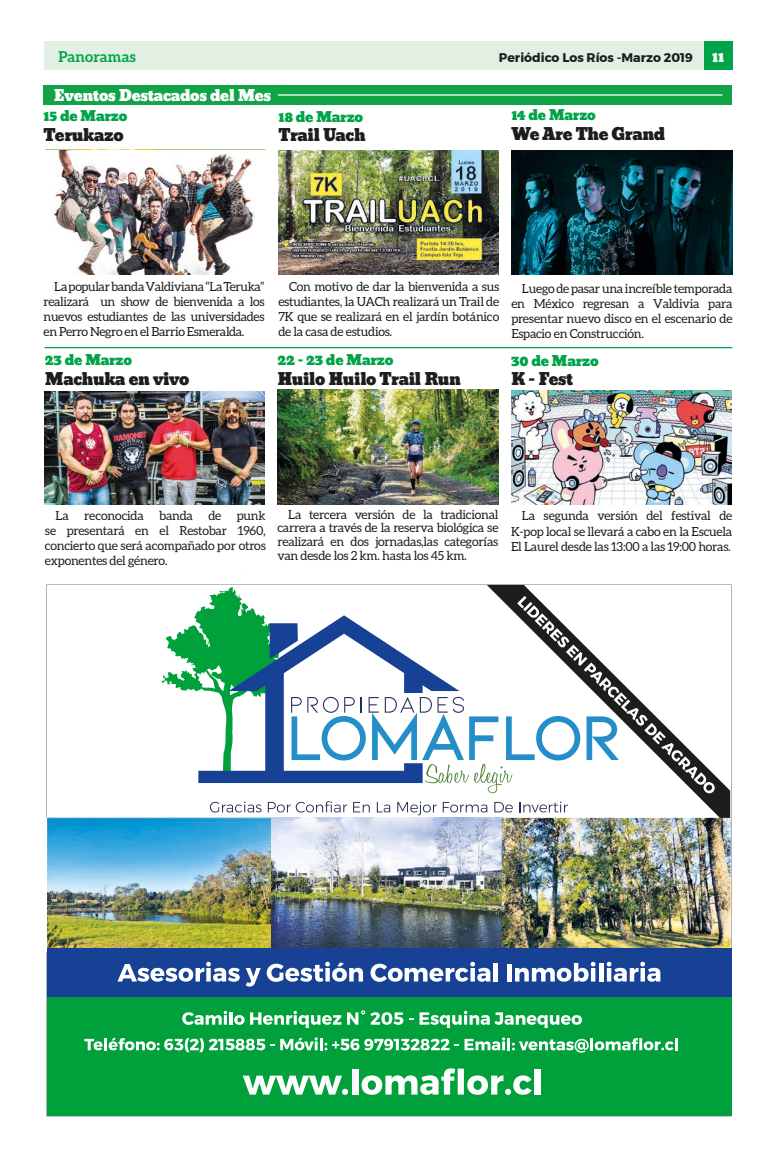
<style>
.page{position:relative;width:775px;height:1159px;background:#fff}
.page>*{position:absolute;margin:0;border:0;box-sizing:border-box;transform-origin:0 0}
.t1{font:16.25px "Bevan";letter-spacing:-.02em;color:#1d1d1b}
.t2{font:15px "Bevan";letter-spacing:-.02em;color:#fff}
.t3{font:700 15px "Aleo";letter-spacing:.01em;color:#00a448}
.t4{font:13.75px "Bevan";letter-spacing:-.02em;color:#00a448}
.t5{font:13.75px "Bevan";color:#fff}
.t6{font:12.5px/15px "Aleo";letter-spacing:-.02em;color:#1d1d1b;text-align:justify}
.t7{font:700 12.5px "Montserrat";color:#1d1d1b}
</style>
<div class="page">
<div style="left:44px;top:42px;width:688px;height:28px;background:#e2efe3"></div>
<div style="left:703px;top:42px;width:29px;height:28px;background:#00a448"></div>
<div style="left:43px;top:85px;width:688px;height:20px;background:#11a447"></div>
<hr style="left:45px;top:347px;width:687px;height:1px;background:#00a448">
<img style="left:278px;top:389px;width:220px;height:116px">
<img style="left:511px;top:390px;width:220px;height:115px">
<hr style="left:278px;top:94px;width:444px;height:2px;background:#fff">
<svg style="left:46px;top:584px;width:685px;height:532px"></svg>
<svg style="left:486px;top:585px;width:243px;height:232px"></svg>
<img style="left:47px;top:817px;width:683px;height:131px">
<svg style="left:719px;top:818px;width:10px;height:10px"></svg>
<div style="left:47px;top:956px;width:684px;height:159px;background:#00a13b"></div>
<div style="left:47px;top:948px;width:684px;height:49px;background:#164194"></div>
<svg style="left:156px;top:587px;width:558px;height:206px"></svg>
<svg style="left:198px;top:615px;width:261px;height:168px"></svg>
<svg style="left:117px;top:961px;width:122px;height:20px"></svg>
<svg style="left:245px;top:961px;width:118px;height:25px"></svg>
<svg style="left:370px;top:961px;width:120px;height:21px"></svg>
<hr style="left:493px;top:963px;width:4px;height:18px;background:#fff">
<hr style="left:507px;top:964px;width:4px;height:17px;background:#fff">
<svg style="left:515px;top:961px;width:80px;height:20px"></svg>
<div style="left:598px;top:963px;width:5px;height:18px;background:#fff"></div>
<svg style="left:606px;top:961px;width:54px;height:20px"></svg>
<svg style="left:182px;top:1011px;width:62px;height:14px"></svg>
<svg style="left:250px;top:1011px;width:91px;height:17px"></svg>
<svg style="left:347px;top:1010px;width:66px;height:15px"></svg>
<svg style="left:419px;top:1011px;width:162px;height:17px"></svg>
<svg style="left:84px;top:1037px;width:190px;height:15px"></svg>
<svg style="left:280px;top:1037px;width:178px;height:13px"></svg>
<svg style="left:464px;top:1037px;width:213px;height:15px"></svg>
<svg style="left:243px;top:1075px;width:105px;height:20px"></svg>
<div style="left:352px;top:1068px;width:6px;height:26px;background:#fff"></div>
<svg style="left:361px;top:1068px;width:170px;height:27px"></svg>
<div style="left:534px;top:1068px;width:6px;height:26px;background:#fff"></div>
<svg style="left:210px;top:801px;width:51px;height:11px"></svg>
<svg style="left:268px;top:801px;width:79px;height:11px"></svg>
<svg style="left:353px;top:802px;width:16px;height:10px"></svg>
<svg style="left:376px;top:802px;width:14px;height:10px"></svg>
<svg style="left:397px;top:801px;width:39px;height:14px"></svg>
<svg style="left:442px;top:802px;width:45px;height:10px"></svg>
<svg style="left:494px;top:802px;width:18px;height:10px"></svg>
<svg style="left:519px;top:801px;width:48px;height:11px"></svg>
<img style="left:53px;top:150px;width:201px;height:124px">
<img style="left:278px;top:150px;width:220px;height:124px">
<img style="left:511px;top:150px;width:221px;height:124px">
<img style="left:44px;top:391px;width:220px;height:114px">
<p class="t3" style="left:58px;top:47px;width:79px">Panoramas</p>
<p class="t2" style="left:54px;top:83px;width:219px">Eventos Destacados del Mes</p>
<p class="t7" style="left:498px;top:47px;width:196px">Periódico Los Ríos -Marzo 2019</p>
<p class="t5" style="left:711px;top:46px;width:14px">11</p>
<p class="t4" style="left:44px;top:105px;width:85px">15 de Marzo</p>
<h1 class="t1" style="left:44px;top:122px;width:81px">Terukazo</h1>
<p class="t4" style="left:278px;top:106px;width:86px">18 de Marzo</p>
<h1 class="t1" style="left:278px;top:122px;width:89px">Trail Uach</h1>
<p class="t4" style="left:511px;top:104px;width:86px">14 de Marzo</p>
<h1 class="t1" style="left:511px;top:121px;width:155px">We Are The Grand</h1>
<p class="t6" style="left:44px;top:279px;width:222px;text-indent:11px">La popular banda Valdiviana “La Teruka” realizará un show de bienvenida a los nuevos estudiantes de las universidades en Perro Negro en el Barrio Esmeralda.</p>
<p class="t4" style="left:45px;top:349px;width:89px">23 de Marzo</p>
<h1 class="t1" style="left:45px;top:365px;width:146px">Machuka en vivo</h1>
<p class="t6" style="left:278px;top:279px;width:222px;text-indent:11px">Con motivo de dar la bienvenida a sus estudiantes, la UACh realizará un Trail de 7K que se realizará en el jardín botánico de la casa de estudios.</p>
<p class="t4" style="left:277px;top:349px;width:117px">22 - 23 de Marzo</p>
<h1 class="t1" style="left:277px;top:366px;width:185px">Huilo Huilo Trail Run</h1>
<p class="t6" style="left:511px;top:281px;width:222px;text-indent:11px">Luego de pasar una increíble temporada en México regresan a Valdivia para presentar nuevo disco en el escenario de Espacio en Construcción.</p>
<p class="t4" style="left:511px;top:350px;width:89px">30 de Marzo</p>
<h1 class="t1" style="left:511px;top:366px;width:63px">K - Fest</h1>
<p class="t6" style="left:45px;top:507px;width:222px;text-indent:11px">La reconocida banda de punk se presentará en el Restobar 1960, concierto que será acompañado por otros exponentes del género.</p>
<p class="t6" style="left:277px;top:507px;width:222px;line-height:13.8px;text-indent:11px">La tercera versión de la tradicional carrera a través de la reserva biológica se realizará en dos jornadas,las categorías van desde los 2 km. hasta los 45 km.</p>
<p class="t6" style="left:511px;top:508px;width:222px;text-indent:11px">La segunda versión del festival de K-pop local se llevará a cabo en la Escuela El Laurel desde las 13:00 a las 19:00 horas.</p>
</div>
